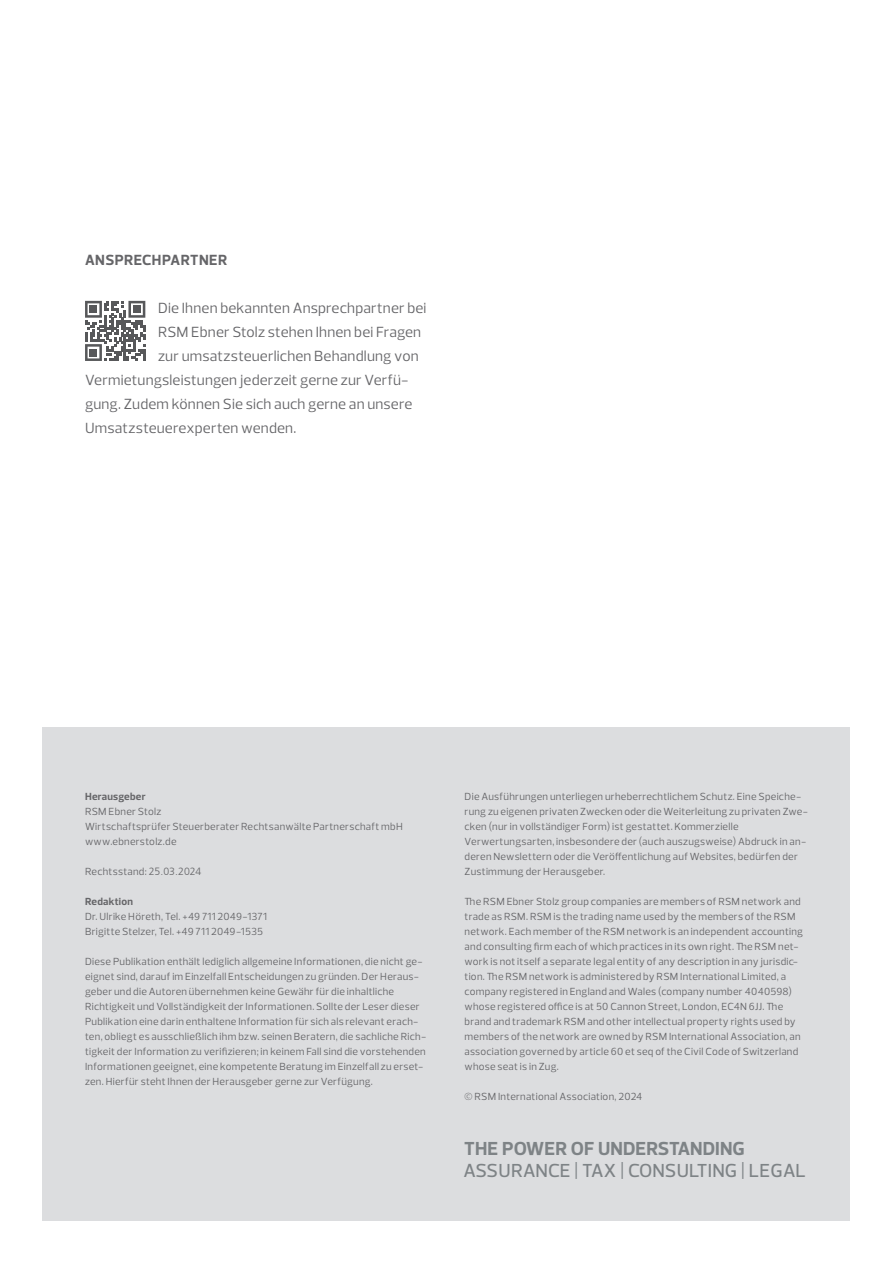
<style>
.page{position:relative;width:893px;height:1263px;background:#fff}
.page>*{position:absolute;margin:0;border:0;box-sizing:border-box;transform-origin:0 0}
.t1{font:500 19.2px "Prelo";color:#7e8386}
.t2{font:700 19.2px "Prelo";letter-spacing:.005em;color:#7e8386}
.t3{font:15px "Prelo";letter-spacing:.01em;color:#656568}
.t4{font:700 15px "Prelo";letter-spacing:.025em;color:#656568}
.t5{font:10.5px/15px "Prelo";letter-spacing:.025em;color:#656568}
.t6{font:700 10.5px "Prelo";letter-spacing:.025em;color:#656568}
.s1{font-family:"Frutiger LT Com";font-weight:300}
</style>
<div class="page">
<div style="left:43px;top:727px;width:807px;height:493px;background:#dcdddf"></div>
<svg style="left:85px;top:301px;width:60px;height:60px"></svg>
<div style="left:90px;top:306px;width:7px;height:7px;background:#57585a"></div>
<div style="left:133px;top:306px;width:8px;height:7px;background:#57585a"></div>
<div style="left:90px;top:349px;width:7px;height:7px;background:#57585a"></div>
<h2 class="t4" style="left:85px;top:251px;width:144px">ANSPRECHPARTNER</h2>
<h2 class="t3" style="left:158px;top:299px;width:270px">Die Ihnen bekannten Ansprechpartner bei</h2>
<h2 class="t3" style="left:158px;top:323px;width:265px">RSM Ebner Stolz stehen Ihnen bei Fragen</h2>
<h2 class="t3" style="left:158px;top:347px;width:262px">zur umsatzsteuerlichen Behandlung von</h2>
<h2 class="t3" style="left:85px;top:371px;width:325px">Vermietungsleistungen jederzeit gerne zur Verfü-</h2>
<h2 class="t3" style="left:85px;top:395px;width:329px">gung. Zudem können Sie sich auch gerne an unsere</h2>
<h2 class="t3" style="left:85px;top:419px;width:213px">Umsatzsteuerexperten wenden.</h2>
<p class="t6" style="left:85px;top:790px;width:62px">Herausgeber</p>
<p class="t5" style="left:85px;top:804px;width:319px">RSM Ebner Stolz<br>Wirtschaftsprüfer Steuerberater Rechtsanwälte Partnerschaft mbH www.ebnerstolz.de</p>
<p class="t5" style="left:85px;top:864px;width:118px">Rechtsstand: <span class="s1">25.03.2024</span></p>
<p class="t6" style="left:85px;top:895px;width:50px">Redaktion</p>
<p class="t5" style="left:85px;top:909px;width:183px">Dr. Ulrike Höreth, Tel. +49 711 2049-1371<br>Brigitte Stelzer, Tel. +49 711 2049-1535</p>
<p class="t5" style="left:85px;top:954px;width:343px">Diese Publikation enthält lediglich allgemeine Informationen, die nicht ge&shy;eignet sind, darauf im Einzelfall Entscheidungen zu gründen. Der Heraus&shy;geber und die Autoren übernehmen keine Gewähr für die inhaltliche Richtigkeit und Vollständigkeit der Informationen. Sollte der Leser dieser Publikation eine darin enthaltene Information für sich als relevant erach&shy;ten, obliegt es ausschließlich ihm bzw. seinen Beratern, die sachliche Rich&shy;tigkeit der Information zu verifizieren; in keinem Fall sind die vorstehenden Informationen geeignet, eine kompetente Beratung im Einzelfall zu erset&shy;zen. Hierfür steht Ihnen der Herausgeber gerne zur Verfügung.</p>
<p class="t5" style="left:465px;top:789px;width:345px">Die Ausführungen unterliegen urheberrechtlichem Schutz. Eine Speiche&shy;rung zu eigenen privaten Zwecken oder die Weiterleitung zu privaten Zwe&shy;cken (nur in vollständiger Form) ist gestattet. Kommerzielle Verwertungsarten, insbesondere der (auch auszugsweise) Abdruck in an&shy;deren Newslettern oder die Veröffentlichung auf Websites, bedürfen der Zustimmung der Herausgeber.</p>
<p class="t5" style="left:465px;top:894px;width:340px">The RSM Ebner Stolz group companies are members of RSM network and trade as RSM. RSM is the trading name used by the members of the RSM network. Each member of the RSM network is an independent accounting and consulting firm each of which practices in its own right. The RSM net&shy;work is not itself a separate legal entity of any description in any jurisdic&shy;tion. The RSM network is administered by RSM International Limited, a company registered in England and Wales (company number 4040598) whose registered office is at 50 Cannon Street, London, EC4N 6JJ. The brand and trademark RSM and other intellectual property rights used by members of the network are owned by RSM International Association, an association governed by article 60 et seq of the Civil Code of Switzerland whose seat is in Zug.</p>
<p class="t5" style="left:465px;top:1089px;width:179px">© RSM International Association, 2024</p>
<h1 class="t2" style="left:464px;top:1137px;width:282px">THE POWER OF UNDERSTANDING</h1>
<h1 class="t1" style="left:463px;top:1158px;width:344px">ASSURANCE | TAX | CONSULTING | LEGAL</h1>
</div>
